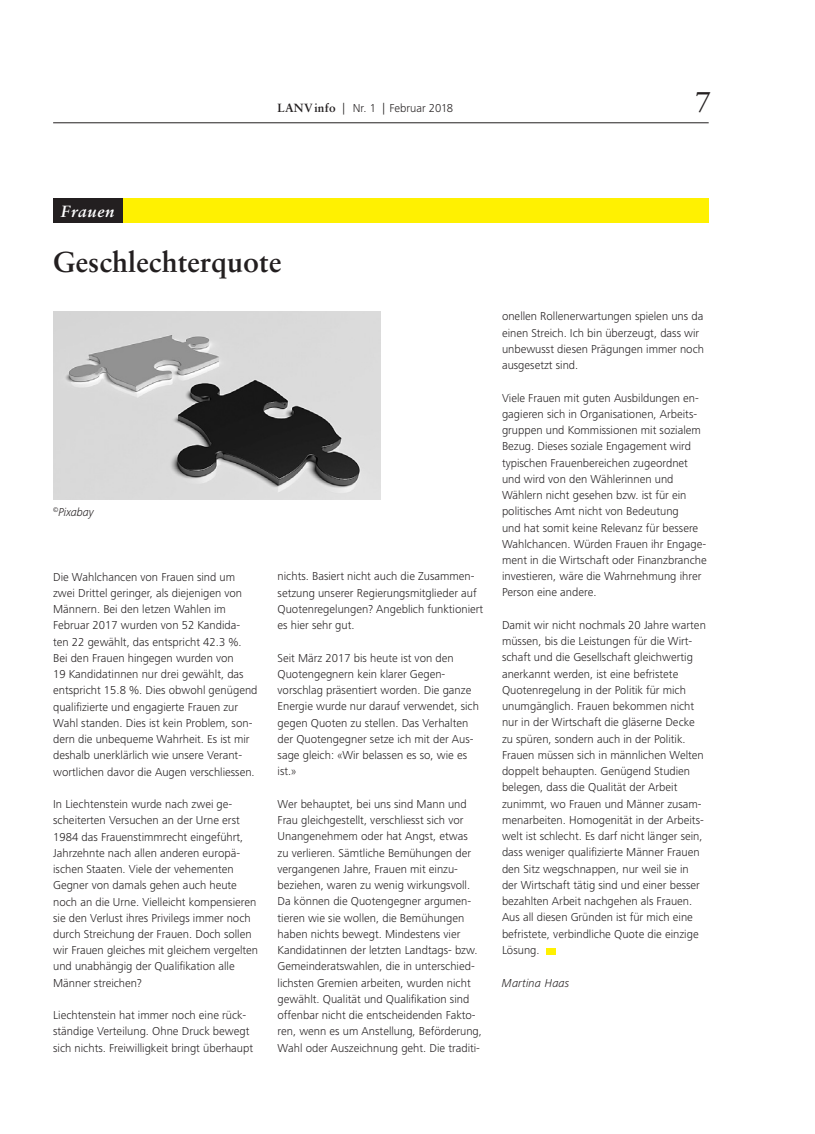
<style>
.page{position:relative;width:815px;height:1134px;background:#fff}
.page>*{position:absolute;margin:0;border:0;box-sizing:border-box;transform-origin:0 0}
.t1{font:700 28.75px "Sabon";color:#231f20}
.t2{font:28.75px "Sabon";color:#231f20}
.t3{font:italic 700 16.25px "Sabon";letter-spacing:.04em;color:#fff}
.t4{font:300 11.88px/16.2px "Frutiger Next LT";color:#231f20}
.t5{font:italic 300 11.88px "Frutiger Next LT";color:#231f20}
.t6{font:italic 300 11.88px "Frutiger Next LT";letter-spacing:-.02em;color:#231f20}
.s1{font-family:"Sabon";font-weight:700}
</style>
<div class="page">
<hr style="left:53px;top:123px;width:656px;height:1px;background:#231f20">
<div style="left:546px;top:948px;width:9px;height:6px;background:#fff101"></div>
<div style="left:118px;top:198px;width:591px;height:25px;background:#fff101"></div>
<div style="left:53px;top:198px;width:69px;height:25px;background:#231f20"></div>
<img style="left:53px;top:311px;width:328px;height:188px">
<p class="t4" style="left:278px;top:100px;width:177px"><span class="s1">LANV info</span> | Nr. 1 | Februar 2018</p>
<h1 class="t2" style="left:695px;top:85px;width:17px">7</h1>
<h2 class="t3" style="left:61px;top:201px;width:55px">Frauen</h2>
<h1 class="t1" style="left:53px;top:244px;width:230px">Geschlechterquote</h1>
<p class="t6" style="left:53px;top:505px;width:42px"><sup>©</sup>Pixabay</p>
<p class="t4" style="left:53px;top:568px;width:206px">Die Wahlchancen von Frauen sind um zwei Drittel geringer, als diejenigen von Männern. Bei den letzen Wahlen im Februar 2017 wurden von 52 Kandida&shy;ten 22 gewählt, das entspricht 42.3 %.<br>Bei den Frauen hingegen wurden von<br>19 Kandidatinnen nur drei gewählt, das entspricht 15.8 %. Dies obwohl genügend qualifizierte und engagierte Frauen zur Wahl standen. Dies ist kein Problem, son&shy;dern die unbequeme Wahrheit. Es ist mir deshalb unerklärlich wie unsere Verant&shy;wortlichen davor die Augen verschliessen.</p>
<p class="t4" style="left:53px;top:796px;width:207px">In Liechtenstein wurde nach zwei ge&shy;scheiterten Versuchen an der Urne erst 1984 das Frauenstimmrecht eingeführt, Jahrzehnte nach allen anderen europä&shy;ischen Staaten. Viele der vehementen Gegner von damals gehen auch heute noch an die Urne. Vielleicht kompensieren sie den Verlust ihres Privilegs immer noch durch Streichung der Frauen. Doch sollen wir Frauen gleiches mit gleichem vergelten und unabhängig der Qualifikation alle Männer streichen?</p>
<p class="t4" style="left:53px;top:1007px;width:202px">Liechtenstein hat immer noch eine rück&shy;ständige Verteilung. Ohne Druck bewegt sich nichts. Freiwilligkeit bringt überhaupt</p>
<p class="t4" style="left:278px;top:568px;width:207px">nichts. Basiert nicht auch die Zusammen&shy;setzung unserer Regierungsmitglieder auf Quotenregelungen? Angeblich funktioniert es hier sehr gut.</p>
<p class="t4" style="left:278px;top:650px;width:203px">Seit März 2017 bis heute ist von den Quotengegnern kein klarer Gegen&shy;vorschlag präsentiert worden. Die ganze Energie wurde nur darauf verwendet, sich gegen Quoten zu stellen. Das Verhalten der Quotengegner setze ich mit der Aus&shy;sage gleich: «Wir belassen es so, wie es ist.»</p>
<p class="t4" style="left:278px;top:796px;width:206px">Wer behauptet, bei uns sind Mann und Frau gleichgestellt, verschliesst sich vor Unangenehmem oder hat Angst, etwas<br>zu verlieren. Sämtliche Bemühungen der vergangenen Jahre, Frauen mit einzu&shy;beziehen, waren zu wenig wirkungsvoll.<br>Da können die Quotengegner argumen&shy;tieren wie sie wollen, die Bemühungen haben nichts bewegt. Mindestens vier Kandidatinnen der letzten Landtags- bzw.<br>Gemeinderatswahlen, die in unterschied&shy;lichsten Gremien arbeiten, wurden nicht gewählt. Qualität und Qualifikation sind offenbar nicht die entscheidenden Fakto&shy;ren, wenn es um Anstellung, Beförderung, Wahl oder Auszeichnung geht. Die traditi-</p>
<p class="t4" style="left:502px;top:308px;width:204px">onellen Rollenerwartungen spielen uns da einen Streich. Ich bin überzeugt, dass wir unbewusst diesen Prägungen immer noch ausgesetzt sind.</p>
<p class="t4" style="left:502px;top:389px;width:206px">Viele Frauen mit guten Ausbildungen en&shy;gagieren sich in Organisationen, Arbeits&shy;gruppen und Kommissionen mit sozialem Bezug. Dieses soziale Engagement wird typischen Frauenbereichen zugeordnet und wird von den Wählerinnen und Wählern nicht gesehen bzw. ist für ein politisches Amt nicht von Bedeutung<br>und hat somit keine Relevanz für bessere Wahlchancen. Würden Frauen ihr Engage&shy;ment in die Wirtschaft oder Finanzbranche investieren, wäre die Wahrnehmung ihrer Person eine andere.</p>
<p class="t4" style="left:502px;top:617px;width:205px">Damit wir nicht nochmals 20 Jahre warten müssen, bis die Leistungen für die Wirt&shy;schaft und die Gesellschaft gleichwertig anerkannt werden, ist eine befristete Quotenregelung in der Politik für mich unumgänglich. Frauen bekommen nicht nur in der Wirtschaft die gläserne Decke zu spüren, sondern auch in der Politik.<br>Frauen müssen sich in männlichen Welten doppelt behaupten. Genügend Studien belegen, dass die Qualität der Arbeit zunimmt, wo Frauen und Männer zusam&shy;menarbeiten. Homogenität in der Arbeits&shy;welt ist schlecht. Es darf nicht länger sein, dass weniger qualifizierte Männer Frauen den Sitz wegschnappen, nur weil sie in der Wirtschaft tätig sind und einer besser bezahlten Arbeit nachgehen als Frauen.<br>Aus all diesen Gründen ist für mich eine befristete, verbindliche Quote die einzige Lösung.</p>
<p class="t5" style="left:502px;top:976px;width:69px">Martina Haas</p>
</div>
